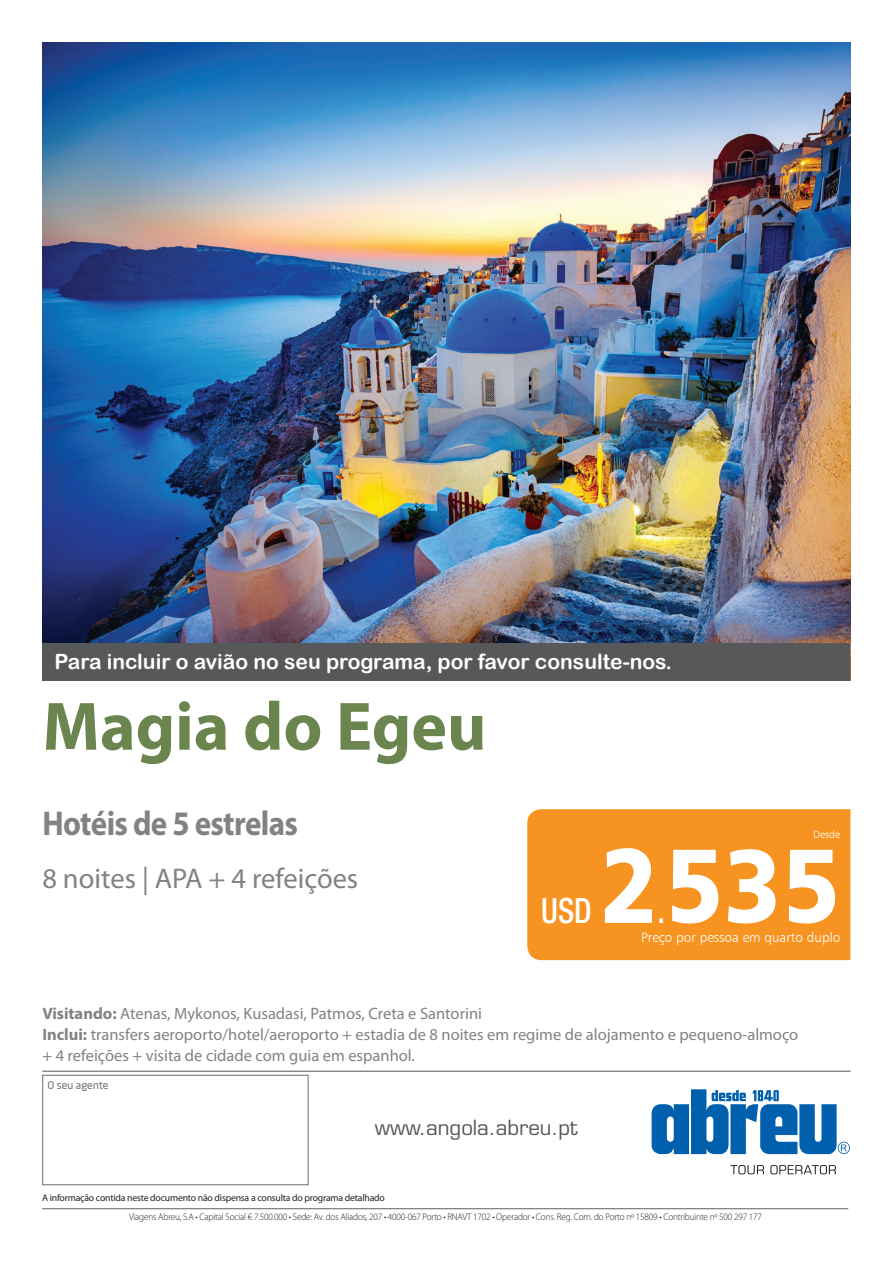
<style>
.page{position:relative;width:893px;height:1263px;background:#fff}
.page>*{position:absolute;margin:0;border:0;box-sizing:border-box;transform-origin:0 0}
.t1{font:105.3px "Humanist 777 BT Black B";color:#fff;scale:.9 1}
.t2{font:700 69px "Myriad Pro";color:#6a854e}
.t3{font:500 condensed 34.8px "Helvetica Neue";color:#fff;scale:.9 1}
.t4{font:700 34.5px "Myriad Pro";letter-spacing:-.02em;color:#808285;scale:.9 1}
.t5{font:28.5px "Myriad Pro";color:#808285}
.t6{font:21px "Arial Rounded MT Bold";color:#fff}
.t7{font:20.4px "Eurostile LT Std";color:#57585a}
.t8{font:16.5px/21px "Myriad Pro";color:#808285}
.t9{font:13.5px "Humanist 777 BT Light B";color:#fff}
.t10{font:10.5px "Neo Sans";color:#6c6d70}
.t11{font:10.5px "Humanist 777 BT Light B";color:#fff}
.t12{font:300 9.75px "Myriad Pro";letter-spacing:-.015em;color:#231f20;scale:.94 1}
.t13{font:9.75px "Myriad Pro";letter-spacing:-.02em;color:#231f20}
.s1{font-weight:700}
</style>
<div class="page">
<img style="left:43px;top:43px;width:807px;height:600px">
<div style="left:527px;top:809px;width:323px;height:151px;background:#f79320"></div>
<div style="left:43px;top:643px;width:807px;height:37px;background:#57585a"></div>
<hr style="left:43px;top:1071px;width:807px;height:1px;background:#808285">
<svg style="left:730px;top:1165px;width:106px;height:9px"></svg>
<svg style="left:652px;top:1089px;width:198px;height:65px"></svg>
<hr style="left:42px;top:1208px;width:806px;height:1px;background:#808285">
<div style="left:43px;top:1075px;width:265px;height:110px;border:1px solid #6c6d70"></div>
<p class="t6" style="left:55px;top:650px;width:619px">Para incluir o avião no seu programa, por favor consulte-nos.</p>
<h2 class="t2" style="left:43px;top:681px;width:445px">Magia do Egeu</h2>
<h3 class="t4" style="left:42px;top:801px;width:286px">Hotéis de 5 estrelas</h3>
<h3 class="t5" style="left:42px;top:860px;width:317px">8 noites | APA + 4 refeições</h3>
<h3 class="t3" style="left:541px;top:890px;width:58px">USD</h3>
<p class="t11" style="left:813px;top:828px;width:29px">Desde</p>
<h1 class="t1" style="left:599px;top:818px;width:269px">2535</h1>
<p class="t9" style="left:641px;top:929px;width:201px">Preço por pessoa em quarto duplo</p>
<h3 class="t3" style="left:658px;top:890px;width:10px">.</h3>
<p class="t8" style="left:42px;top:1002px;width:757px"><span class="s1">Visitando:</span> Atenas, Mykonos, Kusadasi, Patmos, Creta e Santorini<br><span class="s1">Inclui:</span> transfers aeroporto/hotel/aeroporto + estadia de 8 noites em regime de alojamento e pequeno-almoço + 4 refeições + visita de cidade com guia em espanhol.</p>
<p class="t10" style="left:47px;top:1078px;width:63px">O seu agente</p>
<p class="t7" style="left:375px;top:1115px;width:204px">www.angola.abreu.pt</p>
<p class="t13" style="left:42px;top:1192px;width:344px">A informação contida neste documento não dispensa a consulta do programa detalhado</p>
<p class="t12" style="left:129px;top:1211px;width:675px">Viagens Abreu, S.A • Capital Social € 7.500.000 • Sede: Av. dos Aliados, 207 • 4000-067 Porto • RNAVT 1702 • Operador • Cons. Reg. Com. do Porto nº 15809 • Contribuinte nº 500 297 177</p>
</div>
